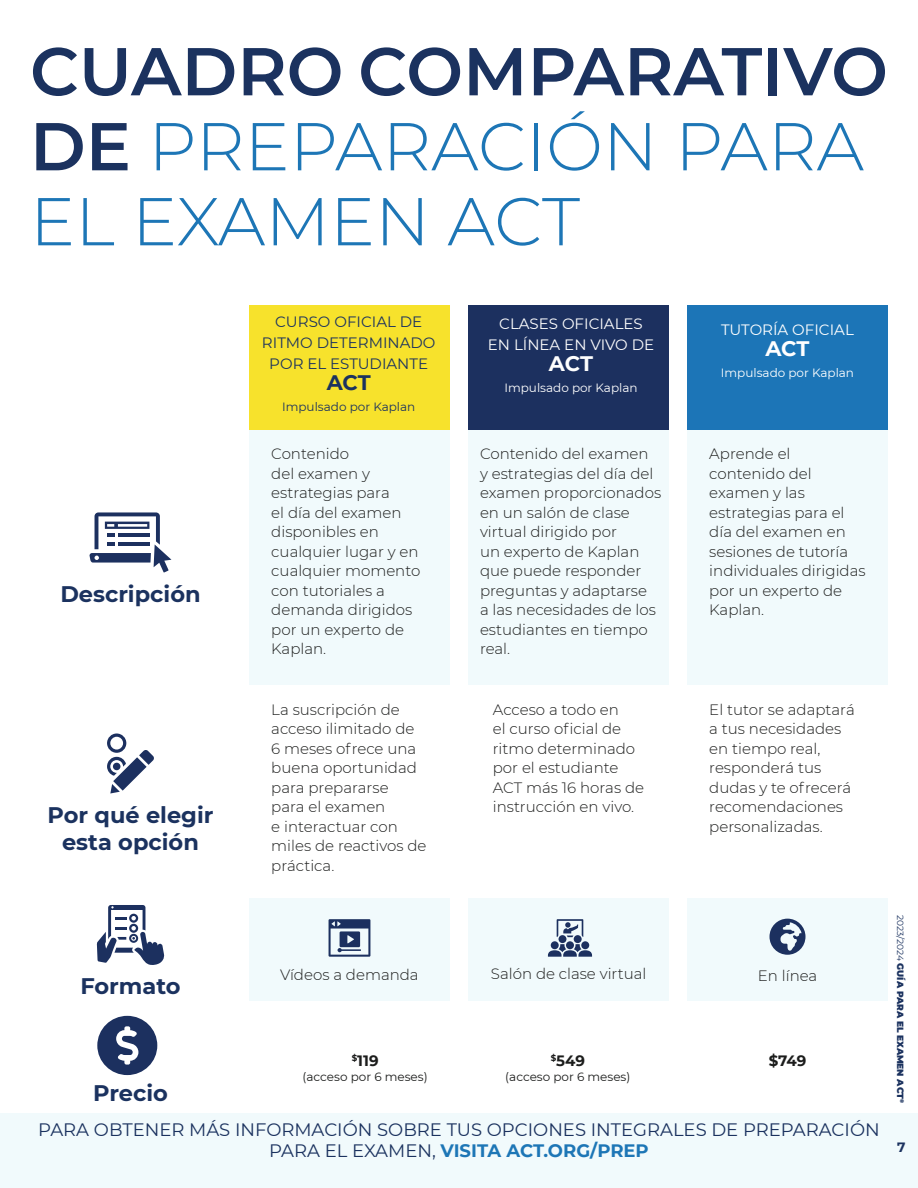
<style>
.page{position:relative;width:918px;height:1188px;background:#fff}
.page>*{position:absolute;margin:0;border:0;box-sizing:border-box;transform-origin:0 0}
.t1{font:300 67.5px/75px "Montserrat";color:#1d76b6}
.t2{font:700 22.5px/27px "Montserrat";color:#1b325f;text-align:center}
.t3{font:700 21px "Montserrat";letter-spacing:-.01em;color:#fff}
.t4{font:700 21px "Montserrat";color:#1b325f}
.t5{font:18px/21px "Montserrat";color:#1b325f;text-align:center}
.t6{font:300 15px/19.5px "Montserrat";color:#1c1d1c}
.t7{font:15px/21px "Montserrat";color:#1b325f;text-align:center}
.t8{font:15px/21px "Montserrat";color:#fff;text-align:center}
.t9{font:700 15px "Montserrat";color:#1c1d1c}
.t10{font:700 13.5px "Montserrat";color:#1b325f}
.t11{font:12px "Montserrat";color:#fff}
.t12{font:12px "Montserrat";color:#1c1d1c}
.t13{font:12px "Montserrat";color:#1b325f}
.t14{font:900 9px "Montserrat";color:#1b325f}
.s1{font-weight:600;color:#1b325f}
.s2{font-weight:700;color:#1d76b6}
.s3{font-weight:400}
</style>
<div class="page">
<div style="left:249px;top:430px;width:201px;height:255px;background:#f1fafc"></div>
<div style="left:468px;top:430px;width:201px;height:255px;background:#f1fafc"></div>
<div style="left:687px;top:430px;width:201px;height:255px;background:#f1fafc"></div>
<div style="left:249px;top:305px;width:201px;height:125px;background:#f7e22c"></div>
<div style="left:468px;top:305px;width:201px;height:125px;background:#1c305f"></div>
<div style="left:687px;top:305px;width:201px;height:125px;background:#1c75b7"></div>
<div style="left:0;top:1113px;width:918px;height:75px;background:#f1fafc"></div>
<div style="left:687px;top:899px;width:201px;height:102px;background:#f1fafc"></div>
<div style="left:249px;top:899px;width:201px;height:102px;background:#f1fafc"></div>
<div style="left:468px;top:899px;width:201px;height:102px;background:#f1fafc"></div>
<svg style="left:97px;top:1016px;width:60px;height:59px"></svg>
<svg style="left:770px;top:919px;width:36px;height:36px"></svg>
<svg style="left:107px;top:733px;width:47px;height:60px"></svg>
<svg style="left:329px;top:919px;width:41px;height:38px"></svg>
<div style="left:559px;top:935px;width:7px;height:8px;background:#1c305f;border-radius:50%"></div>
<div style="left:574px;top:935px;width:8px;height:8px;background:#1c305f;border-radius:50%"></div>
<svg style="left:566px;top:941px;width:8px;height:8px"></svg>
<svg style="left:581px;top:941px;width:8px;height:8px"></svg>
<svg style="left:551px;top:941px;width:8px;height:8px"></svg>
<svg style="left:548px;top:944px;width:44px;height:13px"></svg>
<svg style="left:557px;top:919px;width:26px;height:18px"></svg>
<svg style="left:90px;top:512px;width:81px;height:60px"></svg>
<svg style="left:97px;top:905px;width:68px;height:60px"></svg>
<h1 class="t1" style="left:30px;top:32px;width:859px"><span class="s1">CUADRO COMPARATIVO<br>DE</span> PREPARACIÓN PARA<br>EL EXAMEN ACT</h1>
<h2 class="t2" style="left:60px;top:579px;width:142px">Descripción</h2>
<h2 class="t2" style="left:48px;top:800px;width:167px">Por qué elegir esta opción</h2>
<h2 class="t2" style="left:80px;top:971px;width:102px">Formato</h2>
<h2 class="t2" style="left:93px;top:1079px;width:76px">Precio</h2>
<p class="t7" style="left:262px;top:310px;width:175px">CURSO OFICIAL DE<br>RITMO DETERMINADO<br>POR EL ESTUDIANTE</p>
<p class="t4" style="left:327px;top:367px;width:46px">ACT</p>
<p class="t13" style="left:282px;top:398px;width:135px">Impulsado por Kaplan</p>
<p class="t6" style="left:271px;top:444px;width:151px">Contenido<br>del examen y estrategias para<br>el día del examen disponibles en cualquier lugar y en cualquier momento con tutoriales a demanda dirigidos por un experto de<br>Kaplan.</p>
<p class="t6" style="left:271px;top:699px;width:157px">La suscripción de acceso ilimitado de<br>6 meses ofrece una buena oportunidad para prepararse<br>para el examen<br>e interactuar con miles de reactivos de práctica.</p>
<p class="t6" style="left:280px;top:964px;width:140px">Vídeos a demanda</p>
<p class="t9" style="left:352px;top:1050px;width:28px"><sup>$</sup>119</p>
<p class="t12" style="left:303px;top:1068px;width:127px">(acceso por 6 meses)</p>
<p class="t8" style="left:488px;top:313px;width:168px">CLASES OFICIALES<br>EN LÍNEA EN VIVO DE</p>
<p class="t3" style="left:549px;top:349px;width:46px">ACT</p>
<p class="t11" style="left:504px;top:380px;width:135px">Impulsado por Kaplan</p>
<p class="t6" style="left:480px;top:444px;width:183px">Contenido del examen<br>y estrategias del día del examen proporcionados en un salón de clase virtual dirigido por<br>un experto de Kaplan que puede responder preguntas y adaptarse<br>a las necesidades de los estudiantes en tiempo real.</p>
<p class="t6" style="left:493px;top:699px;width:153px">Acceso a todo en<br>el curso oficial de ritmo determinado por el estudiante<br>ACT más 16 horas de instrucción en vivo.</p>
<p class="t6" style="left:491px;top:963px;width:157px">Salón de clase virtual</p>
<p class="t9" style="left:551px;top:1050px;width:36px"><sup>$</sup>549</p>
<p class="t12" style="left:505px;top:1068px;width:127px">(acceso por 6 meses)</p>
<p class="t8" style="left:721px;top:319px;width:134px">TUTORÍA OFICIAL</p>
<p class="t3" style="left:765px;top:333px;width:46px">ACT</p>
<p class="t11" style="left:721px;top:365px;width:135px">Impulsado por Kaplan</p>
<p class="t6" style="left:709px;top:444px;width:158px">Aprende el contenido del examen y las estrategias para el día del examen en sesiones de tutoría individuales dirigidas por un experto de<br>Kaplan.</p>
<p class="t6" style="left:709px;top:699px;width:147px">El tutor se adaptará a tus necesidades en tiempo real, responderá tus dudas y te ofrecerá recomendaciones personalizadas.</p>
<p class="t6" style="left:758px;top:965px;width:61px">En línea</p>
<p class="t9" style="left:769px;top:1050px;width:39px">$749</p>
<p class="t5" style="left:38px;top:1119px;width:843px">PARA OBTENER MÁS INFORMACIÓN SOBRE TUS OPCIONES INTEGRALES DE PREPARACIÓN<br>PARA EL EXAMEN, <span class="s2">VISITA ACT.ORG/PREP</span></p>
<p class="t14" style="left:907px;top:915px;width:189px;rotate:90deg"><span class="s3">2023/2024</span> GUÍA PARA EL EXAMEN ACT<sup>®</sup></p>
<p class="t10" style="left:897px;top:1137px;width:10px">7</p>
</div>
